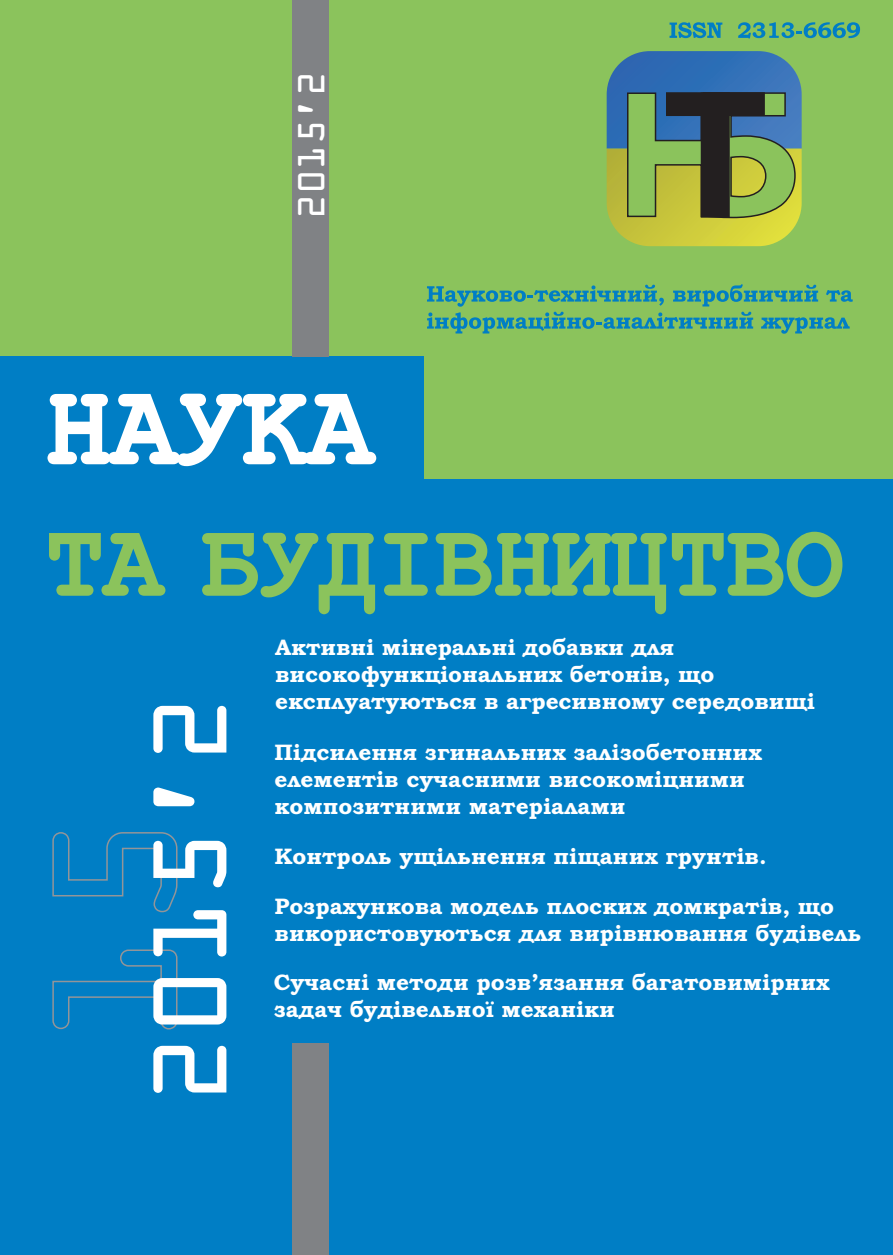
<style>
.page{position:relative;width:893px;height:1255px;background:#fff}
.page>*{position:absolute;margin:0;border:0;box-sizing:border-box;transform-origin:0 0}
.t1{font:112.5px "OCRA Extended";color:#fff}
.t2{font:40.5px "OCRA Extended";color:#fff}
.t3{font:700 22.5px/27px "Bookman Old Style";color:#fff}
</style>
<div class="page">
<div style="left:0;top:0;width:893px;height:356px;background:#8bc35c"></div>
<div style="left:0;top:356px;width:893px;height:898px;background:#007ec5"></div>
<div style="left:424px;top:293px;width:469px;height:185px;background:#8bc35c"></div>
<div style="left:292px;top:0;width:37px;height:356px;background:#808285"></div>
<div style="left:292px;top:1043px;width:37px;height:211px;background:#808285"></div>
<svg style="left:47px;top:393px;width:329px;height:73px"></svg>
<svg style="left:49px;top:533px;width:116px;height:62px"></svg>
<svg style="left:202px;top:532px;width:173px;height:82px"></svg>
<svg style="left:384px;top:533px;width:44px;height:62px"></svg>
<svg style="left:436px;top:531px;width:406px;height:83px"></svg>
<svg style="left:607px;top:51px;width:195px;height:195px"></svg>
<svg style="left:427px;top:284px;width:426px;height:50px"></svg>
<svg style="left:669px;top:22px;width:53px;height:16px"></svg>
<svg style="left:738px;top:22px;width:122px;height:16px"></svg>
<svg style="left:52px;top:949px;width:126px;height:81px"></svg>
<svg style="left:52px;top:832px;width:126px;height:81px"></svg>
<h2 class="t2" style="left:290px;top:218px;width:148px;rotate:-90deg">2015'2</h2>
<h1 class="t1" style="left:130px;top:1103px;width:409px;rotate:-90deg">2015'2</h1>
<p class="t3" style="left:275px;top:633px;width:541px">Активні мінеральні добавки для високофункціональних бетонів, що експлуатуються в агресивному середовищі</p>
<p class="t3" style="left:274px;top:739px;width:489px">Підсилення згинальних залізобетонних елементів сучасними високоміцними композитними матеріалами</p>
<p class="t3" style="left:274px;top:843px;width:494px">Контроль ущільнення піщаних грунтів.</p>
<p class="t3" style="left:274px;top:892px;width:589px">Розрахункова модель плоских домкратів, що використовуються для вирівнювання будівель</p>
<p class="t3" style="left:274px;top:968px;width:557px">Сучасні методи розв’язання багатовимірних задач будівельної механіки</p>
</div>
